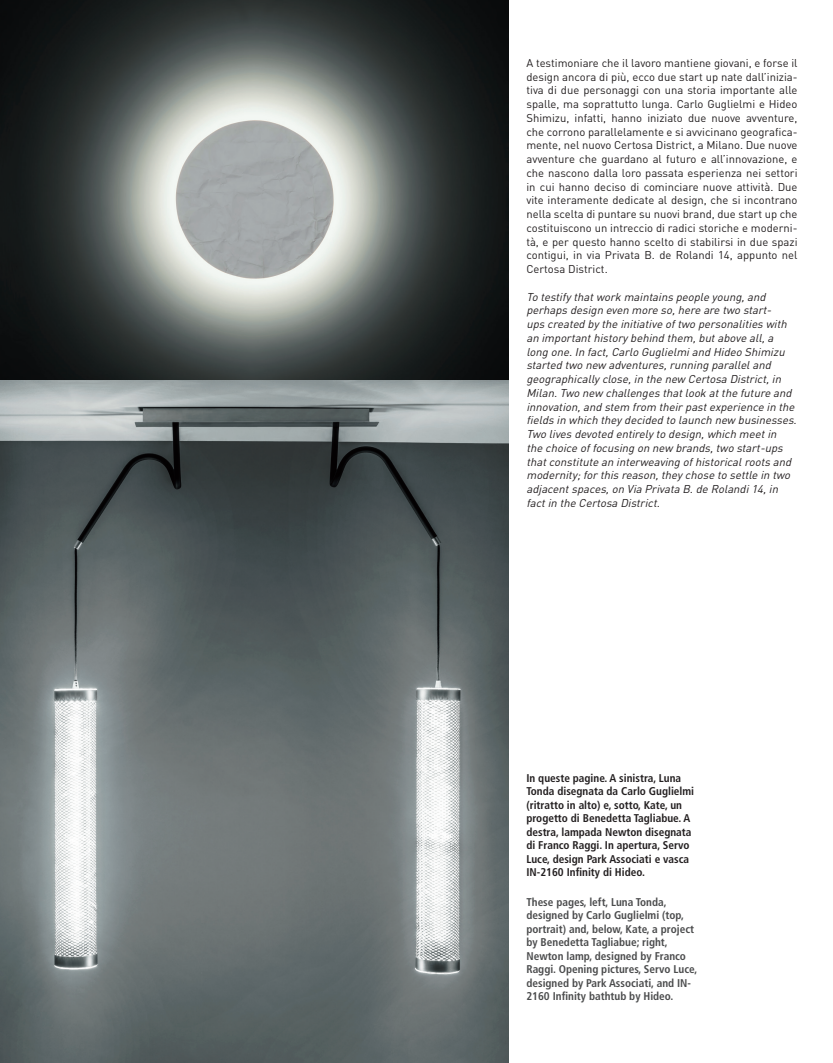
<style>
.page{position:relative;width:833px;height:1063px;background:#fff}
.page>*{position:absolute;margin:0;border:0;box-sizing:border-box;transform-origin:0 0}
.t1{font:11.25px/13.8px "DIN Pro";color:#231f20;text-align:justify}
.t2{font:italic 11.25px/13.8px "DIN Pro";color:#231f20}
.t3{font:700 condensed 11.25px/13.5px "Frutiger LT Std";color:#231f20}
.t4{font:700 condensed 11.25px/13.5px "Frutiger LT Std";color:#4b4c4d}
</style>
<div class="page">
<img style="left:0;top:0;width:509px;height:379px">
<img style="left:0;top:381px;width:509px;height:682px">
<p class="t1" style="left:526px;top:56px;width:273px">A testimoniare che il lavoro mantiene giovani, e forse il design ancora di più, ecco due start up nate dall’inizia&shy;tiva di due personaggi con una storia importante alle spalle, ma soprattutto lunga. Carlo Guglielmi e Hideo Shimizu, infatti, hanno iniziato due nuove avventure, che corrono parallelamente e si avvicinano geografica&shy;mente, nel nuovo Certosa District, a Milano. Due nuove avventure che guardano al futuro e all’innovazione, e che nascono dalla loro passata esperienza nei settori in cui hanno deciso di cominciare nuove attività. Due vite interamente dedicate al design, che si incontrano nella scelta di puntare su nuovi brand, due start up che costituiscono un intreccio di radici storiche e moderni&shy;tà, e per questo hanno scelto di stabilirsi in due spazi contigui, in via Privata B. de Rolandi 14, appunto nel Certosa District.</p>
<p class="t2" style="left:526px;top:289px;width:275px">To testifythatwork maintainspeople young,and perhapsdesign even more so,here are two start&shy;upscreated bythe initiative oftwo personalitieswith an importanthistorybehind them,butabove all,a long one.In fact,Carlo Guglielmiand Hideo Shimizu started two new adventures,running paralleland geographicallyclose,in the new Certosa District,in Milan.Two new challengesthatlook atthe future and innovation,and stem from theirpastexperience in the fieldsin which theydecided to launch new businesses.<br>Two livesdevoted entirelyto design,which meetin the choice offocusing on new brands,two start-ups thatconstitute an interweaving ofhistoricalrootsand modernity;forthisreason,theychose to settle in two adjacentspaces,on Via Privata B.de Rolandi14,in factin the Certosa District.</p>
<p class="t3" style="left:526px;top:771px;width:169px">In queste pagine. A sinistra, Luna Tonda disegnata da Carlo Guglielmi (ritratto in alto) e, sotto, Kate, un progetto di Benedetta Tagliabue. A destra, lampada Newton disegnata di Franco Raggi. In apertura, Servo Luce, design Park Associati e vasca IN-2160 Infinity di Hideo.</p>
<p class="t4" style="left:526px;top:895px;width:172px">These pages, left, Luna Tonda, designed by Carlo Guglielmi (top, portrait) and, below, Kate, a project by Benedetta Tagliabue; right, Newton lamp, designed by Franco Raggi. Opening pictures, Servo Luce, designed by Park Associati, and IN-2160 Infinity bathtub by Hideo.</p>
</div>
